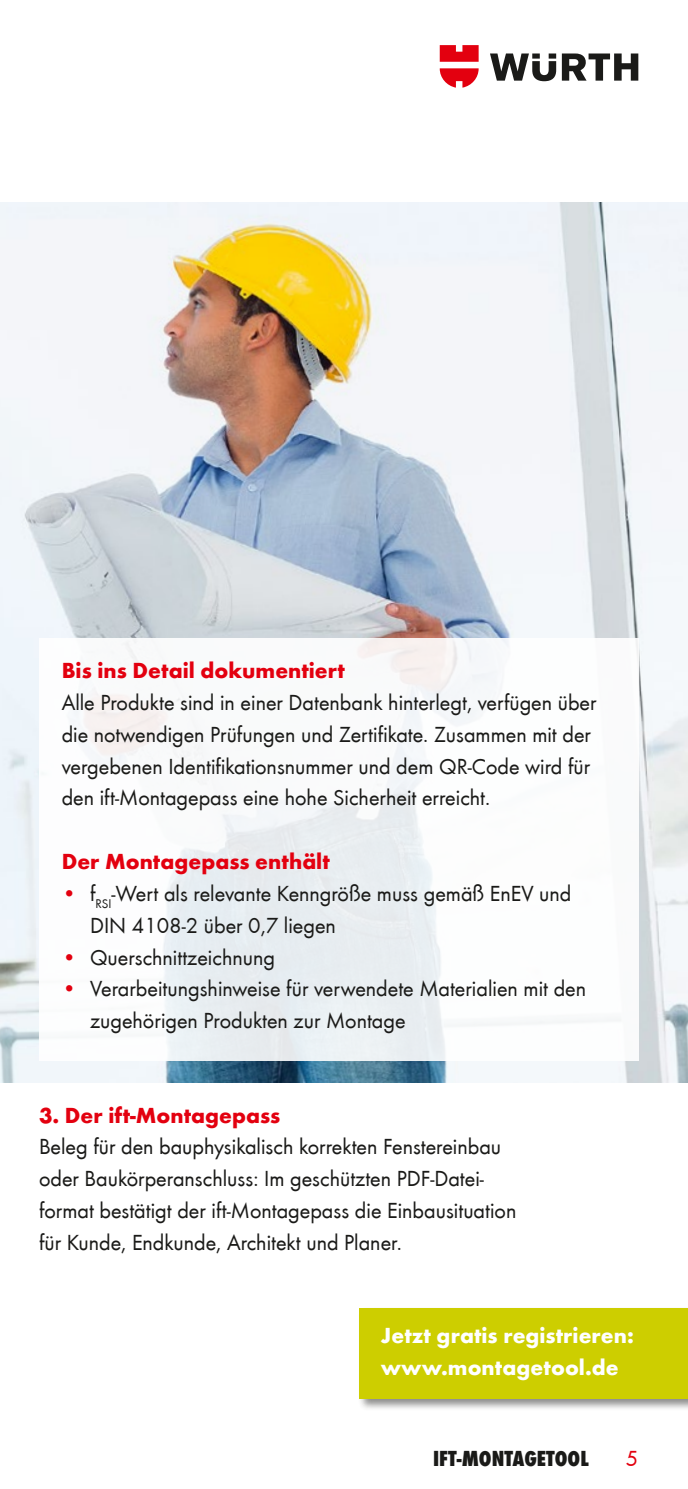
<style>
.page{position:relative;width:688px;height:1489px;background:#fff}
.page>*{position:absolute;margin:0;border:0;box-sizing:border-box;transform-origin:0 0}
.t1{font:22.5px/31.8px "Wuerth";color:#1a1a18}
.t2{font:700 22.5px "Wuerth";color:#e3000f}
.t3{font:700 22.5px/32px "Wuerth";color:#fff}
.t4{font:800 condensed 22.5px "Wuerth";color:#1a1a18}
.t5{font:22.5px "Wuerth";color:#e3000f}
.s1{color:#e3000f}
</style>
<div class="page">
<svg style="left:490px;top:53px;width:148px;height:28px"></svg>
<svg style="left:439px;top:45px;width:39px;height:43px"></svg>
<img style="left:0;top:202px;width:687px;height:879px">
<svg style="left:39px;top:638px;width:599px;height:422px"></svg>
<div style="left:358px;top:1306px;width:329px;height:104px;background:#1a1a18;opacity:.5"></div>
<div style="left:360px;top:1307px;width:327px;height:91px;background:#cdce00"></div>
<p class="t2" style="left:62px;top:654px;width:284px">Bis ins Detail dokumentiert</p>
<p class="t1" style="left:62px;top:685px;width:536px">Alle Produkte sind in einer Datenbank hinterlegt, verfügen über die notwendigen Prüfungen und Zertifikate. Zusammen mit der vergebenen Identifikationsnummer und dem QR-Code wird für den ift-Montagepass eine hohe Sicherheit erreicht.</p>
<p class="t2" style="left:62px;top:844px;width:269px">Der Montagepass enthält</p>
<p class="t1" style="left:90px;top:876px;width:482px;text-indent:-28px"><span class="s1">•</span> f<sub>RSI</sub>-Wert als relevante Kenngröße muss gemäß EnEV und<br>DIN 4108-2 über 0,7 liegen</p>
<p class="t1" style="left:62px;top:940px;width:215px"><span class="s1">•</span> Querschnittzeichnung</p>
<p class="t1" style="left:90px;top:971px;width:497px;text-indent:-28px"><span class="s1">•</span> Verarbeitungshinweise für verwendete Materialien mit den zugehörigen Produkten zur Montage</p>
<p class="t2" style="left:39px;top:1098px;width:243px">3. Der ift-Montagepass</p>
<p class="t1" style="left:39px;top:1129px;width:478px">Beleg für den bauphysikalisch korrekten Fenstereinbau oder Baukörperanschluss: Im geschützten PDF-Datei&shy;format bestätigt der ift-Montagepass die Einbausituation für Kunde, Endkunde, Architekt und Planer.</p>
<p class="t3" style="left:381px;top:1317px;width:254px">Jetzt gratis registrieren: www.montagetool.de</p>
<p class="t4" style="left:433px;top:1442px;width:157px">IFT-MONTAGETOOL</p>
<p class="t5" style="left:625px;top:1442px;width:14px">5</p>
</div>
